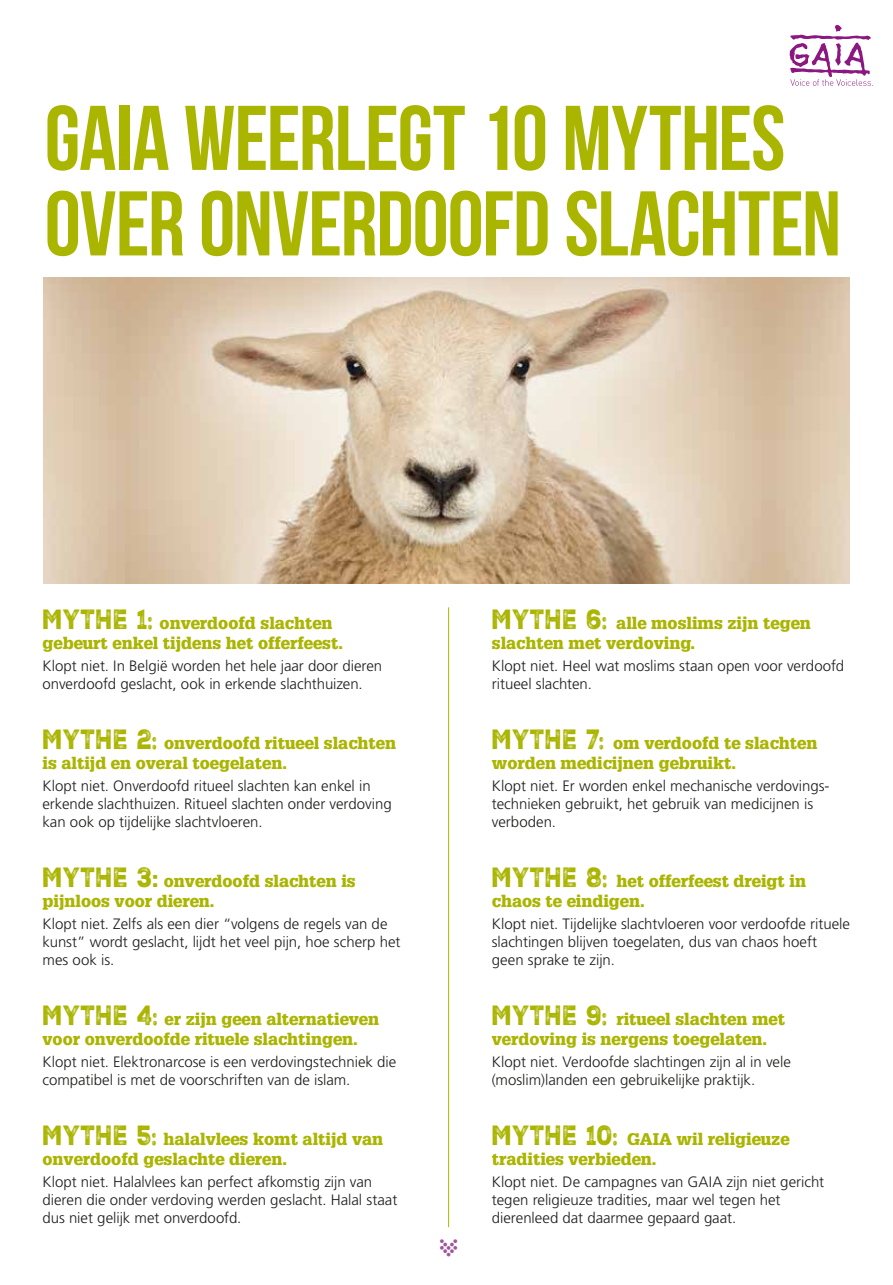
<style>
.page{position:relative;width:893px;height:1285px;background:#fff}
.page>*{position:absolute;margin:0;border:0;box-sizing:border-box;transform-origin:0 0}
.t1{font:91.5px/85.5px "Bebas Neue";letter-spacing:-.01em;color:#aab500}
.t2{font:28.8px "Simple Direction Arrows";color:#a2559d}
.t3{font:27px "Nexa Rust Sans Black 02";letter-spacing:-.005em;color:#aab500;scale:.8 1}
.t4{font:900 16.5px/19.5px "Glypha LT Std";color:#aab500}
.t5{font:300 15px/18px "Frutiger LT Std";color:#1d1d1b}
.s1{font-family:"Nexa Rust Sans Black 02";font-weight:400;font-size:27px}
.s2{font-size:22.5px}
</style>
<div class="page">
<hr style="left:448px;top:607px;width:1px;height:619px;background:#aab500">
<img style="left:44px;top:277px;width:805px;height:306px">
<svg style="left:790px;top:25px;width:83px;height:61px"></svg>
<h1 class="t1" style="left:45px;top:94px;width:798px">GAIA WEERLEGT 10 MYTHES<br>OVER ONVERDOOFD SLACHTEN</h1>
<p class="t4" style="left:43px;top:613px;width:302px"><span class="s1">MYTHE 1:</span> onverdoofd slachten gebeurt enkel tijdens het offerfeest.</p>
<p class="t5" style="left:43px;top:657px;width:341px">Klopt niet. In België worden het hele jaar door dieren onverdoofd geslacht, ook in erkende slachthuizen.</p>
<h3 class="t3" style="left:43px;top:721px;width:47px">MYTHE</h3>
<p class="t4" style="left:43px;top:733px;width:355px;text-indent:95px"><span class="s1">2:</span> onverdoofd ritueel slachten is altijd en overal toegelaten.</p>
<p class="t5" style="left:43px;top:777px;width:351px">Klopt niet. Onverdoofd ritueel slachten kan enkel in erkende slachthuizen. Ritueel slachten onder verdoving kan ook op tijdelijke slachtvloeren.</p>
<h3 class="t3" style="left:43px;top:859px;width:47px">MYTHE</h3>
<p class="t4" style="left:43px;top:871px;width:315px;text-indent:95px"><span class="s1">3</span><span class="s2">:</span> onverdoofd slachten is pijnloos voor dieren.</p>
<p class="t5" style="left:43px;top:915px;width:360px">Klopt niet. Zelfs als een dier “volgens de regels van de kunst” wordt geslacht, lijdt het veel pijn, hoe scherp het mes ook is.</p>
<h3 class="t3" style="left:43px;top:997px;width:47px">MYTHE</h3>
<p class="t4" style="left:43px;top:1009px;width:338px;text-indent:95px"><span class="s1">4:</span> er zijn geen alternatieven voor onverdoofde rituele slachtingen.</p>
<p class="t5" style="left:43px;top:1053px;width:355px">Klopt niet. Elektronarcose is een verdovingstechniek die compatibel is met de voorschriften van de islam.</p>
<h3 class="t3" style="left:43px;top:1117px;width:47px">MYTHE</h3>
<p class="t4" style="left:43px;top:1129px;width:342px;text-indent:95px"><span class="s1">5:</span> halalvlees komt altijd van onverdoofd geslachte dieren.</p>
<p class="t5" style="left:43px;top:1173px;width:356px">Klopt niet. Halalvlees kan perfect afkomstig zijn van dieren die onder verdoving werden geslacht. Halal staat dus niet gelijk met onverdoofd.</p>
<h2 class="t2" style="left:463px;top:1235px;width:25px;rotate:90deg">/</h2>
<p class="t4" style="left:492px;top:613px;width:321px;text-indent:95px"><span class="s1">6:</span> alle moslims zijn tegen slachten met verdoving.</p>
<p class="t5" style="left:492px;top:657px;width:354px">Klopt niet. Heel wat moslims staan open voor verdoofd ritueel slachten.</p>
<h3 class="t3" style="left:492px;top:601px;width:47px">MYTHE</h3>
<p class="t4" style="left:492px;top:733px;width:327px;text-indent:95px"><span class="s1">7:</span> om verdoofd te slachten worden medicijnen gebruikt.</p>
<p class="t5" style="left:492px;top:777px;width:339px">Klopt niet. Er worden enkel mechanische verdovings&shy;technieken gebruikt, het gebruik van medicijnen is verboden.</p>
<h3 class="t3" style="left:492px;top:721px;width:47px">MYTHE</h3>
<p class="t4" style="left:492px;top:871px;width:316px;text-indent:95px"><span class="s1">8:</span> het offerfeest dreigt in chaos te eindigen.</p>
<p class="t5" style="left:492px;top:915px;width:360px">Klopt niet. Tijdelijke slachtvloeren voor verdoofde rituele slachtingen blijven toegelaten, dus van chaos hoeft geen sprake te zijn.</p>
<h3 class="t3" style="left:492px;top:997px;width:47px">MYTHE</h3>
<h3 class="t3" style="left:492px;top:859px;width:47px">MYTHE</h3>
<p class="t4" style="left:492px;top:1009px;width:295px;text-indent:95px"><span class="s1">9:</span> ritueel slachten met verdoving is nergens toegelaten.</p>
<p class="t5" style="left:492px;top:1053px;width:301px">Klopt niet. Verdoofde slachtingen zijn al in vele (moslim)landen een gebruikelijke praktijk.</p>
<h3 class="t3" style="left:492px;top:1117px;width:47px">MYTHE</h3>
<p class="t4" style="left:492px;top:1129px;width:299px;text-indent:95px"><span class="s1">10:</span> GAIA wil religieuze tradities verbieden.</p>
<p class="t5" style="left:492px;top:1173px;width:334px">Klopt niet. De campagnes van GAIA zijn niet gericht tegen religieuze tradities, maar wel tegen het dierenleed dat daarmee gepaard gaat.</p>
</div>
